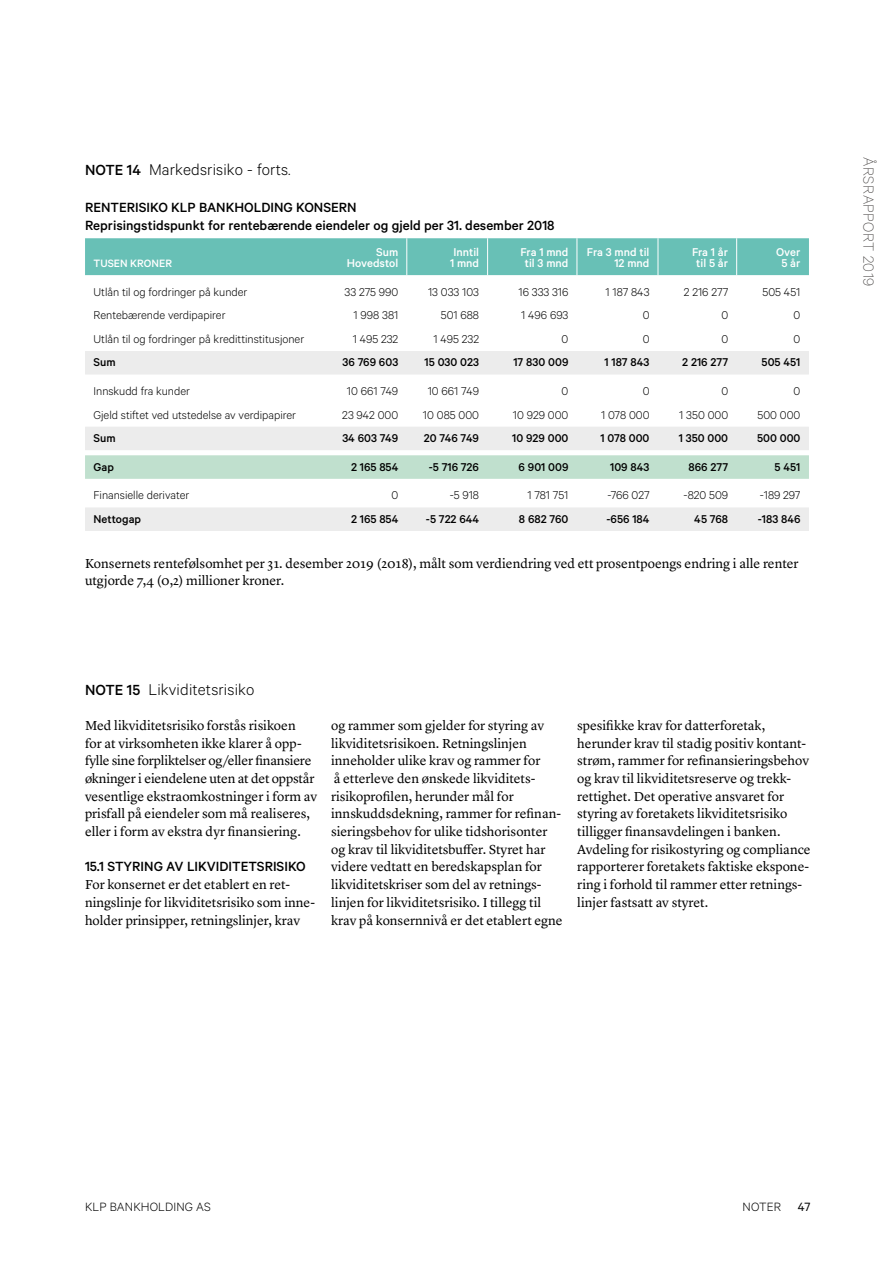
<style>
.page{position:relative;width:893px;height:1263px;background:#fff}
.page>*{position:absolute;margin:0;border:0;box-sizing:border-box;transform-origin:0 0}
.t1{font:300 17.55px "Calibre";letter-spacing:.01em;color:#000}
.t2{font:100 16.5px "Calibre";letter-spacing:.02em;color:#3d3a39}
.t3{font:500 15px/17.7px "Calibre";color:#000}
.t4{font:13.5px/17.7px "Lyon Text";color:#000}
.t5{font:300 13.5px "Calibre";letter-spacing:.01em;color:#000}
.t6{font:300 12.75px "Calibre";color:#000}
.t7{font:500 12.75px "Calibre";color:#000}
.t8{font:500 12.75px/10.5px "Calibre";color:#fff;text-align:center}
.t9{font:500 12px "Calibre";color:#fff}
.s1{font-weight:500;font-size:16.5px}
.s2{font-weight:400}
</style>
<div class="page">
<div style="left:85px;top:238px;width:724px;height:37px;background:#68c0b6"></div>
<svg style="left:85px;top:275px;width:724px;height:1px"></svg>
<svg style="left:85px;top:351px;width:724px;height:180px"></svg>
<svg style="left:85px;top:455px;width:724px;height:24px;background:#c1e0ce"></svg>
<hr style="left:658px;top:238px;width:1px;height:37px;background:#fff">
<hr style="left:736px;top:238px;width:1px;height:37px;background:#fff">
<hr style="left:406px;top:238px;width:1px;height:37px;background:#fff">
<hr style="left:487px;top:238px;width:1px;height:37px;background:#fff">
<hr style="left:577px;top:238px;width:1px;height:37px;background:#fff">
<p class="t1" style="left:85px;top:160px;width:207px"><span class="s1">NOTE 14</span> Markedsrisiko - forts.</p>
<p class="t3" style="left:85px;top:198px;width:471px">RENTERISIKO KLP BANKHOLDING KONSERN<br>Reprisingstidspunkt for rentebærende eiendeler og gjeld per 31. desember 2018</p>
<p class="t9" style="left:94px;top:256px;width:80px">TUSEN KRONER</p>
<p class="t8" style="left:347px;top:247px;width:53px;text-align:right">Sum<br>Hovedstol</p>
<p class="t8" style="left:450px;top:247px;width:31px;text-align:left">Inntil<br>1 mnd</p>
<p class="t8" style="left:520px;top:247px;width:50px">Fra 1 mnd til 3 mnd</p>
<p class="t8" style="left:587px;top:247px;width:64px;text-align:right">Fra 3 mnd til<br>12 mnd</p>
<p class="t8" style="left:692px;top:247px;width:38px">Fra 1 år til 5 år</p>
<p class="t8" style="left:776px;top:247px;width:26px">Over<br>5 år</p>
<p class="t6" style="left:94px;top:284px;width:155px">Utlån til og fordringer på kunder</p>
<p class="t6" style="left:345px;top:284px;width:55px">33 275 990</p>
<p class="t6" style="left:428px;top:284px;width:53px">13 033 103</p>
<p class="t6" style="left:518px;top:284px;width:51px">16 333 316</p>
<p class="t6" style="left:606px;top:284px;width:45px">1 187 843</p>
<p class="t6" style="left:684px;top:284px;width:46px">2 216 277</p>
<p class="t6" style="left:763px;top:284px;width:39px">505 451</p>
<p class="t6" style="left:94px;top:308px;width:133px">Rentebærende verdipapirer</p>
<p class="t6" style="left:353px;top:308px;width:46px">1 998 381</p>
<p class="t6" style="left:441px;top:308px;width:40px">501 688</p>
<p class="t6" style="left:521px;top:308px;width:49px">1 496 693</p>
<p class="t6" style="left:643px;top:308px;width:8px">0</p>
<p class="t6" style="left:721px;top:308px;width:8px">0</p>
<p class="t6" style="left:794px;top:308px;width:8px">0</p>
<p class="t6" style="left:94px;top:332px;width:212px">Utlån til og fordringer på kredittinstitusjoner</p>
<p class="t6" style="left:353px;top:332px;width:47px">1 495 232</p>
<p class="t6" style="left:434px;top:332px;width:47px">1 495 232</p>
<p class="t6" style="left:562px;top:332px;width:8px">0</p>
<p class="t6" style="left:643px;top:332px;width:8px">0</p>
<p class="t6" style="left:721px;top:332px;width:8px">0</p>
<p class="t6" style="left:794px;top:332px;width:8px">0</p>
<p class="t7" style="left:94px;top:355px;width:24px">Sum</p>
<p class="t7" style="left:343px;top:355px;width:57px">36 769 603</p>
<p class="t7" style="left:425px;top:355px;width:56px">15 030 023</p>
<p class="t7" style="left:513px;top:355px;width:56px">17 830 009</p>
<p class="t7" style="left:604px;top:355px;width:46px">1 187 843</p>
<p class="t7" style="left:682px;top:355px;width:47px">2 216 277</p>
<p class="t7" style="left:762px;top:355px;width:40px">505 451</p>
<p class="t6" style="left:94px;top:384px;width:98px">Innskudd fra kunder</p>
<p class="t6" style="left:347px;top:384px;width:53px">10 661 749</p>
<p class="t6" style="left:428px;top:384px;width:53px">10 661 749</p>
<p class="t6" style="left:562px;top:384px;width:8px">0</p>
<p class="t6" style="left:643px;top:384px;width:8px">0</p>
<p class="t6" style="left:721px;top:384px;width:8px">0</p>
<p class="t6" style="left:794px;top:384px;width:8px">0</p>
<p class="t6" style="left:94px;top:407px;width:204px">Gjeld stiftet ved utstedelse av verdipapirer</p>
<p class="t6" style="left:342px;top:407px;width:58px">23 942 000</p>
<p class="t6" style="left:423px;top:407px;width:58px">10 085 000</p>
<p class="t6" style="left:513px;top:407px;width:57px">10 929 000</p>
<p class="t6" style="left:601px;top:407px;width:50px">1 078 000</p>
<p class="t6" style="left:679px;top:407px;width:50px">1 350 000</p>
<p class="t6" style="left:758px;top:407px;width:44px">500 000</p>
<p class="t7" style="left:94px;top:431px;width:24px">Sum</p>
<p class="t7" style="left:342px;top:431px;width:57px">34 603 749</p>
<p class="t7" style="left:424px;top:431px;width:57px">20 746 749</p>
<p class="t7" style="left:512px;top:431px;width:58px">10 929 000</p>
<p class="t7" style="left:600px;top:431px;width:51px">1 078 000</p>
<p class="t7" style="left:679px;top:431px;width:51px">1 350 000</p>
<p class="t7" style="left:757px;top:431px;width:45px">500 000</p>
<p class="t7" style="left:94px;top:459px;width:22px">Gap</p>
<p class="t7" style="left:351px;top:459px;width:49px">2 165 854</p>
<p class="t7" style="left:429px;top:459px;width:52px">-5 716 726</p>
<p class="t7" style="left:519px;top:459px;width:51px">6 901 009</p>
<p class="t7" style="left:610px;top:459px;width:41px">109 843</p>
<p class="t7" style="left:689px;top:459px;width:41px">866 277</p>
<p class="t7" style="left:774px;top:459px;width:27px">5 451</p>
<p class="t6" style="left:94px;top:488px;width:97px">Finansielle derivater</p>
<p class="t6" style="left:391px;top:488px;width:8px">0</p>
<p class="t6" style="left:450px;top:488px;width:31px">-5 918</p>
<p class="t6" style="left:527px;top:488px;width:43px">1 781 751</p>
<p class="t6" style="left:608px;top:488px;width:43px">-766 027</p>
<p class="t6" style="left:684px;top:488px;width:46px">-820 509</p>
<p class="t6" style="left:760px;top:488px;width:42px">-189 297</p>
<p class="t7" style="left:94px;top:511px;width:49px">Nettogap</p>
<p class="t7" style="left:351px;top:511px;width:49px">2 165 854</p>
<p class="t7" style="left:426px;top:511px;width:55px">-5 722 644</p>
<p class="t7" style="left:519px;top:511px;width:51px">8 682 760</p>
<p class="t7" style="left:606px;top:511px;width:45px">-656 184</p>
<p class="t7" style="left:694px;top:511px;width:35px">45 768</p>
<p class="t7" style="left:758px;top:511px;width:44px">-183 846</p>
<p class="t4" style="left:85px;top:553px;width:715px">Konsernets rentefølsomhet per 31. desember 2019 (2018), målt som verdiendring ved ett prosentpoengs endring i alle renter utgjorde 7,4 (0,2) millioner kroner.</p>
<p class="t1" style="left:85px;top:679px;width:171px"><span class="s1">NOTE 15</span> Likviditetsrisiko</p>
<p class="t4" style="left:85px;top:715px;width:234px">Med likviditetsrisiko forstås risikoen<br>for at virksomheten ikke klarer å opp&shy;fylle sine forpliktelser og/eller finansiere økninger i eiendelene uten at det oppstår vesentlige ekstraomkostninger i form av prisfall på eiendeler som må realiseres, eller i form av ekstra dyr finansiering.</p>
<p class="t3" style="left:85px;top:857px;width:222px">15.1 STYRING AV LIKVIDITETSRISIKO</p>
<p class="t4" style="left:85px;top:875px;width:231px">For konsernet er det etablert en ret&shy;ningslinje for likviditetsrisiko som inne&shy;holder prinsipper, retningslinjer, krav</p>
<p class="t4" style="left:331px;top:715px;width:233px">og rammer som gjelder for styring av likviditetsrisikoen. Retningslinjen inneholder ulike krav og rammer for<br>å etterleve den ønskede likviditets&shy;risikoprofilen, herunder mål for innskuddsdekning, rammer for refinan&shy;sieringsbehov for ulike tidshorisonter og krav til likviditetsbuffer. Styret har videre vedtatt en beredskapsplan for likviditetskriser som del av retnings&shy;linjen for likviditetsrisiko. I tillegg til krav på konsernnivå er det etablert egne</p>
<p class="t4" style="left:577px;top:715px;width:235px">spesifikke krav for datterforetak, herunder krav til stadig positiv kontant&shy;strøm, rammer for refinansieringsbehov og krav til likviditetsreserve og trekk&shy;rettighet. Det operative ansvaret for styring av foretakets likviditetsrisiko tilligger finansavdelingen i banken.<br>Avdeling for risikostyring og compliance rapporterer foretakets faktiske ekspone&shy;ring i forhold til rammer etter retnings&shy;linjer fastsatt av styret.</p>
<p class="t2" style="left:878px;top:157px;width:131px;rotate:90deg">ÅRSRAPPORT 2019</p>
<p class="t5" style="left:85px;top:1198px;width:127px">KLP BANKHOLDING AS</p>
<p class="t5" style="left:743px;top:1198px;width:69px">NOTER <span class="s2">47</span></p>
</div>
